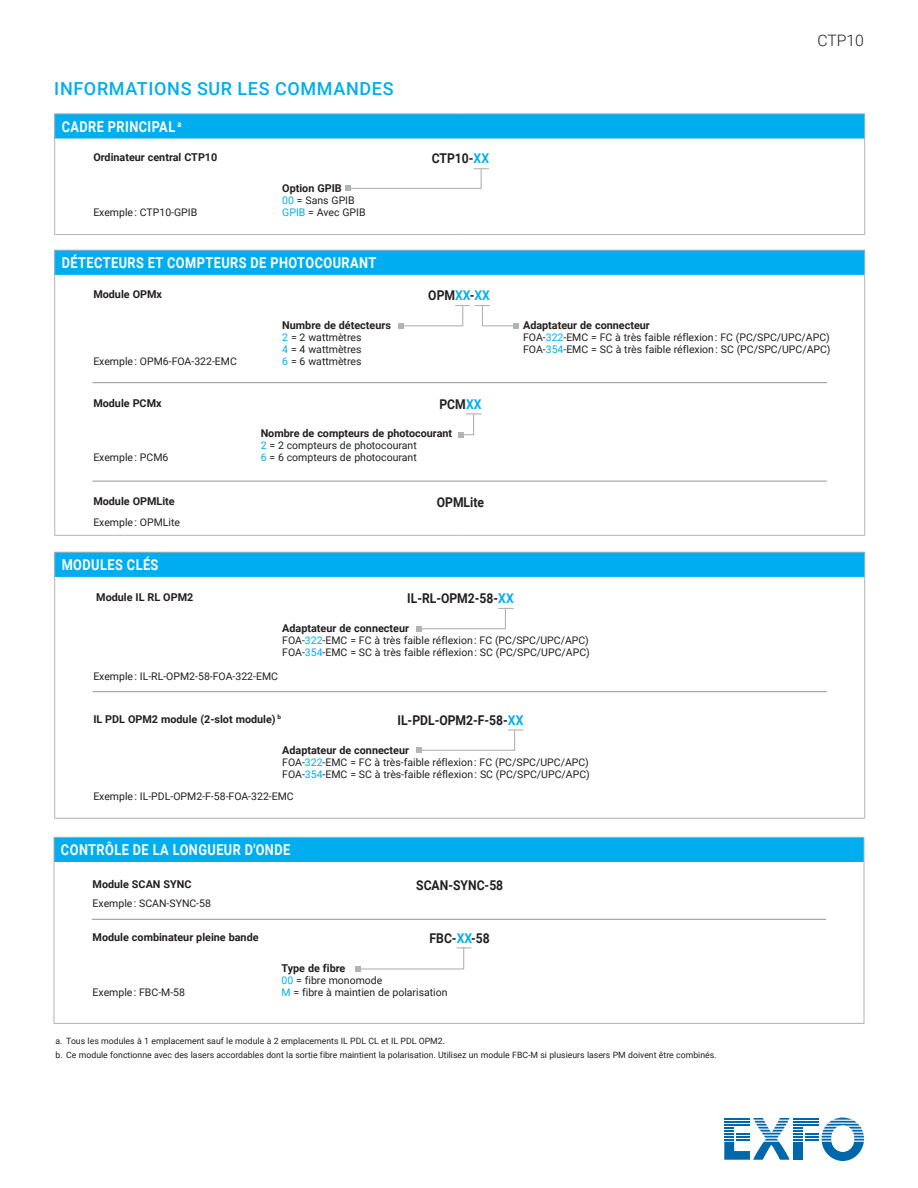
<style>
.page{position:relative;width:918px;height:1188px;background:#fff}
.page>*{position:absolute;margin:0;border:0;box-sizing:border-box;transform-origin:0 0}
.t1{font:500 18px "Roboto";letter-spacing:.035em;color:#00aeef}
.t2{font:300 15.75px "Roboto";color:#231f20}
.t3{font:700 15px "Roboto";letter-spacing:.035em;color:#fff;scale:.85 1}
.t4{font:700 13.5px "Roboto";color:#231f20;scale:.9 1}
.t5{font:700 10.8px "Roboto";color:#231f20}
.t6{font:10.5px/12px "Roboto";color:#231f20}
.t7{font:8.7px/14.4px "Roboto";color:#231f20}
.s1{color:#00aeef}
</style>
<div class="page">
<svg style="left:724px;top:1118px;width:140px;height:43px"></svg>
<hr style="left:724px;top:1124px;width:26px;height:2px;background:#0068a9">
<div style="left:55px;top:114px;width:810px;height:25px;background:#00aeef"></div>
<hr style="left:54px;top:113px;width:406px;height:1px;background:#b2b3b7">
<svg style="left:54px;top:114px;width:1px;height:25px"></svg>
<hr style="left:460px;top:113px;width:405px;height:1px;background:#b2b3b7">
<svg style="left:864px;top:114px;width:1px;height:25px"></svg>
<hr style="left:54px;top:139px;width:1px;height:95px;background:#b2b3b7">
<hr style="left:864px;top:139px;width:1px;height:95px;background:#b2b3b7">
<hr style="left:54px;top:234px;width:406px;height:1px;background:#b2b3b7">
<hr style="left:460px;top:234px;width:405px;height:1px;background:#b2b3b7">
<div style="left:55px;top:250px;width:810px;height:25px;background:#00aeef"></div>
<svg style="left:55px;top:275px;width:809px;height:260px"></svg>
<hr style="left:54px;top:250px;width:406px;height:1px;background:#b2b3b7">
<svg style="left:54px;top:251px;width:1px;height:24px"></svg>
<hr style="left:460px;top:250px;width:405px;height:1px;background:#b2b3b7">
<svg style="left:864px;top:251px;width:1px;height:24px"></svg>
<hr style="left:54px;top:275px;width:1px;height:260px;background:#b2b3b7">
<hr style="left:864px;top:275px;width:1px;height:260px;background:#b2b3b7">
<hr style="left:54px;top:535px;width:406px;height:1px;background:#b2b3b7">
<hr style="left:460px;top:535px;width:405px;height:1px;background:#b2b3b7">
<div style="left:55px;top:552px;width:810px;height:25px;background:#00aeef"></div>
<svg style="left:55px;top:577px;width:809px;height:241px"></svg>
<hr style="left:54px;top:552px;width:406px;height:1px;background:#b2b3b7">
<svg style="left:54px;top:553px;width:1px;height:24px"></svg>
<hr style="left:460px;top:552px;width:405px;height:1px;background:#b2b3b7">
<svg style="left:864px;top:553px;width:1px;height:24px"></svg>
<hr style="left:54px;top:577px;width:1px;height:241px;background:#b2b3b7">
<hr style="left:864px;top:577px;width:1px;height:241px;background:#b2b3b7">
<hr style="left:54px;top:818px;width:406px;height:1px;background:#b2b3b7">
<hr style="left:460px;top:818px;width:405px;height:1px;background:#b2b3b7">
<svg style="left:345px;top:168px;width:144px;height:23px"></svg>
<svg style="left:416px;top:607px;width:98px;height:24px"></svg>
<svg style="left:458px;top:413px;width:23px;height:24px"></svg>
<hr style="left:93px;top:691px;width:734px;height:1px;background:#939598">
<hr style="left:93px;top:382px;width:734px;height:1px;background:#939598">
<svg style="left:398px;top:304px;width:121px;height:24px"></svg>
<svg style="left:416px;top:729px;width:107px;height:24px"></svg>
<div style="left:54px;top:837px;width:810px;height:25px;background:#00aeef"></div>
<svg style="left:91px;top:862px;width:773px;height:161px"></svg>
<hr style="left:54px;top:837px;width:405px;height:1px;background:#b2b3b7">
<svg style="left:54px;top:838px;width:1px;height:24px"></svg>
<hr style="left:459px;top:837px;width:405px;height:1px;background:#b2b3b7">
<svg style="left:864px;top:838px;width:1px;height:24px"></svg>
<hr style="left:54px;top:862px;width:1px;height:161px;background:#b2b3b7">
<hr style="left:864px;top:862px;width:1px;height:161px;background:#b2b3b7">
<hr style="left:54px;top:1023px;width:405px;height:1px;background:#b2b3b7">
<hr style="left:459px;top:1023px;width:405px;height:1px;background:#b2b3b7">
<svg style="left:356px;top:946px;width:115px;height:26px"></svg>
<hr style="left:92px;top:919px;width:734px;height:1px;background:#939598">
<hr style="left:93px;top:481px;width:734px;height:1px;background:#939598">
<h1 class="t1" style="left:54px;top:75px;width:341px">INFORMATIONS SUR LES COMMANDES</h1>
<h3 class="t3" style="left:62px;top:116px;width:142px">CADRE PRINCIPAL <sup>a</sup></h3>
<p class="t5" style="left:93px;top:150px;width:126px">Ordinateur central CTP10</p>
<p class="t6" style="left:93px;top:206px;width:105px">Exemple : CTP10-GPIB</p>
<p class="t5" style="left:282px;top:181px;width:61px">Option GPIB</p>
<p class="t6" style="left:282px;top:194px;width:85px"><span class="s1">00</span> = Sans GPIB<br><span class="s1">GPIB</span> = Avec GPIB</p>
<p class="t4" style="left:432px;top:149px;width:65px">CTP10-<span class="s1">XX</span></p>
<h2 class="t2" style="left:817px;top:30px;width:48px">CTP10</h2>
<h3 class="t3" style="left:62px;top:252px;width:372px">DÉTECTEURS ET COMPTEURS DE PHOTOCOURANT</h3>
<p class="t5" style="left:93px;top:287px;width:70px">Module OPMx</p>
<p class="t6" style="left:93px;top:355px;width:145px">Exemple : OPM6-FOA-322-EMC</p>
<p class="t5" style="left:93px;top:395px;width:70px">Module PCMx</p>
<p class="t5" style="left:282px;top:318px;width:110px">Numbre de détecteurs</p>
<p class="t6" style="left:282px;top:331px;width:81px;text-align:justify"><span class="s1">2</span> = 2 wattmètres <span class="s1">4</span> = 4 wattmètres <span class="s1">6</span> = 6 wattmètres</p>
<p class="t4" style="left:428px;top:286px;width:70px">OPM<span class="s1">XX</span>-<span class="s1">XX</span></p>
<p class="t4" style="left:439px;top:394px;width:48px">PCM<span class="s1">XX</span></p>
<p class="t6" style="left:93px;top:451px;width:77px">Exemple : PCM6</p>
<p class="t5" style="left:261px;top:426px;width:193px">Nombre de compteurs de photocourant</p>
<p class="t6" style="left:261px;top:439px;width:158px"><span class="s1">2</span> = 2 compteurs de photocourant<br><span class="s1">6</span> = 6 compteurs de photocourant</p>
<p class="t5" style="left:523px;top:318px;width:128px">Adaptateur de connecteur</p>
<p class="t6" style="left:523px;top:331px;width:309px">FOA-<span class="s1">322</span>-EMC = FC à très faible réflexion : FC (PC/SPC/UPC/APC)<br>FOA-<span class="s1">354</span>-EMC = SC à très faible réflexion : SC (PC/SPC/UPC/APC)</p>
<p class="t5" style="left:93px;top:493px;width:83px">Module OPMLite</p>
<p class="t4" style="left:437px;top:492px;width:54px">OPMLite</p>
<p class="t6" style="left:93px;top:515px;width:88px">Exemple : OPMLite</p>
<h3 class="t3" style="left:62px;top:554px;width:115px">MODULES CLÉS</h3>
<p class="t5" style="left:96px;top:590px;width:99px">Module IL RL OPM2</p>
<p class="t4" style="left:407px;top:589px;width:120px">IL-RL-OPM2-58-<span class="s1">XX</span></p>
<p class="t5" style="left:282px;top:621px;width:128px">Adaptateur de connecteur</p>
<p class="t6" style="left:282px;top:634px;width:309px">FOA-<span class="s1">322</span>-EMC = FC à très faible réflexion : FC (PC/SPC/UPC/APC)<br>FOA-<span class="s1">354</span>-EMC = SC à très faible réflexion : SC (PC/SPC/UPC/APC)</p>
<p class="t6" style="left:93px;top:670px;width:186px">Exemple : IL-RL-OPM2-58-FOA-322-EMC</p>
<p class="t5" style="left:93px;top:711px;width:189px">IL PDL OPM2 module (2-slot module) <sup>b</sup></p>
<p class="t4" style="left:398px;top:710px;width:141px">IL-PDL-OPM2-F-58-<span class="s1">XX</span></p>
<p class="t5" style="left:282px;top:742px;width:128px">Adaptateur de connecteur</p>
<p class="t6" style="left:282px;top:755px;width:309px">FOA-<span class="s1">322</span>-EMC = FC à très-faible réflexion : FC (PC/SPC/UPC/APC)<br>FOA-<span class="s1">354</span>-EMC = SC à très-faible réflexion : SC (PC/SPC/UPC/APC)</p>
<p class="t6" style="left:93px;top:790px;width:202px">Exemple : IL-PDL-OPM2-F-58-FOA-322-EMC</p>
<h3 class="t3" style="left:61px;top:839px;width:271px">CONTRÔLE DE LA LONGUEUR D'ONDE</h3>
<p class="t5" style="left:93px;top:877px;width:100px">Module SCAN SYNC</p>
<p class="t6" style="left:93px;top:897px;width:120px">Exemple : SCAN-SYNC-58</p>
<p class="t5" style="left:93px;top:929px;width:167px">Module combinateur pleine bande</p>
<p class="t4" style="left:416px;top:876px;width:98px">SCAN-SYNC-58</p>
<p class="t4" style="left:430px;top:928px;width:68px">FBC-<span class="s1">XX</span>-58</p>
<p class="t6" style="left:93px;top:985px;width:94px">Exemple : FBC-M-58</p>
<p class="t5" style="left:282px;top:960px;width:65px">Type de fibre</p>
<p class="t6" style="left:282px;top:974px;width:168px"><span class="s1">00</span> = fibre monomode<br><span class="s1">M</span> = fibre à maintien de polarisation</p>
<p class="t7" style="left:55px;top:1033px;width:663px">a. Tous les modules à 1 emplacement sauf le module à 2 emplacements IL PDL CL et IL PDL OPM2.<br>b. Ce module fonctionne avec des lasers accordables dont la sortie fibre maintient la polarisation. Utilisez un module FBC-M si plusieurs lasers PM doivent être combinés.</p>
</div>
